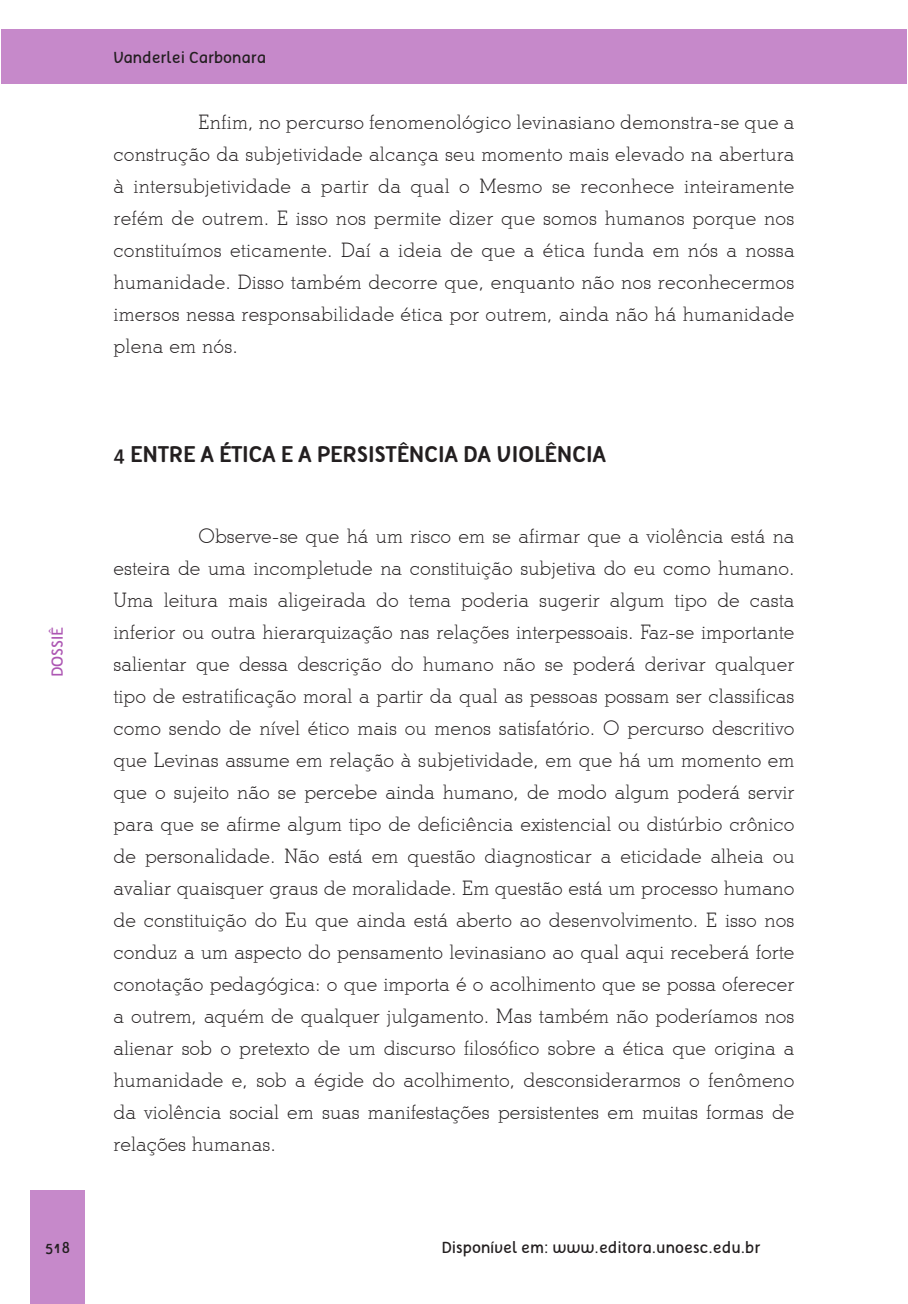
<style>
.page{position:relative;width:908px;height:1304px;background:#fff}
.page>*{position:absolute;margin:0;border:0;box-sizing:border-box;transform-origin:0 0}
.Subtítulo_1{font:700 22px "Tellural";color:#231f20}
.Texto{font:300 20px/32px "Stymie BT";letter-spacing:.005em;color:#231f20;text-align:justify}
.t1{font:16px "Tellural";color:#231f20}
.t2{font:16px "Tellural";color:#ad57b3}
.s1{font-weight:400}
</style>
<div class="page">
<div style="left:1px;top:29px;width:905px;height:55px;background:#c689ca"></div>
<div style="left:30px;top:1191px;width:55px;height:113px;background:#c689ca"></div>
<p class="t2" style="left:48px;top:677px;width:52px;rotate:-90deg">DOSSIÊ</p>
<p class="t1" style="left:45px;top:1239px;width:26px">518</p>
<p class="t1" style="left:113px;top:48px;width:154px">Vanderlei Carbonara</p>
<p class="Texto" style="left:113px;top:105px;width:682px;text-indent:85px">Enfim, no percurso fenomenológico levinasiano demonstra-se que a construção da subjetividade alcança seu momento mais elevado na abertura à intersubjetividade a partir da qual o Mesmo se reconhece inteiramente refém de outrem. E isso nos permite dizer que somos humanos porque nos constituímos eticamente. Daí a ideia de que a ética funda em nós a nossa humanidade. Disso também decorre que, enquanto não nos reconhecermos imersos nessa responsabilidade ética por outrem, ainda não há humanidade plena em nós.</p>
<p class="Subtítulo_1" style="left:113px;top:442px;width:493px"><span class="s1">4</span> ENTRE A ÉTICA E A PERSISTÊNCIA DA VIOLÊNCIA</p>
<p class="Texto" style="left:113px;top:520px;width:682px;text-indent:85px">Observe-se que há um risco em se afirmar que a violência está na esteira de uma incompletude na constituição subjetiva do eu como humano.<br>Uma leitura mais aligeirada do tema poderia sugerir algum tipo de casta inferior ou outra hierarquização nas relações interpessoais. Faz-se importante salientar que dessa descrição do humano não se poderá derivar qualquer tipo de estratificação moral a partir da qual as pessoas possam ser classificas como sendo de nível ético mais ou menos satisfatório. O percurso descritivo que Levinas assume em relação à subjetividade, em que há um momento em que o sujeito não se percebe ainda humano, de modo algum poderá servir para que se afirme algum tipo de deficiência existencial ou distúrbio crônico de personalidade. Não está em questão diagnosticar a eticidade alheia ou avaliar quaisquer graus de moralidade. Em questão está um processo humano de constituição do Eu que ainda está aberto ao desenvolvimento. E isso nos conduz a um aspecto do pensamento levinasiano ao qual aqui receberá forte conotação pedagógica: o que importa é o acolhimento que se possa oferecer a outrem, aquém de qualquer julgamento. Mas também não poderíamos nos alienar sob o pretexto de um discurso filosófico sobre a ética que origina a humanidade e, sob a égide do acolhimento, desconsiderarmos o fenômeno da violência social em suas manifestações persistentes em muitas formas de relações humanas.</p>
<p class="t1" style="left:441px;top:1239px;width:320px">Disponível em: www.editora.unoesc.edu.br</p>
</div>
